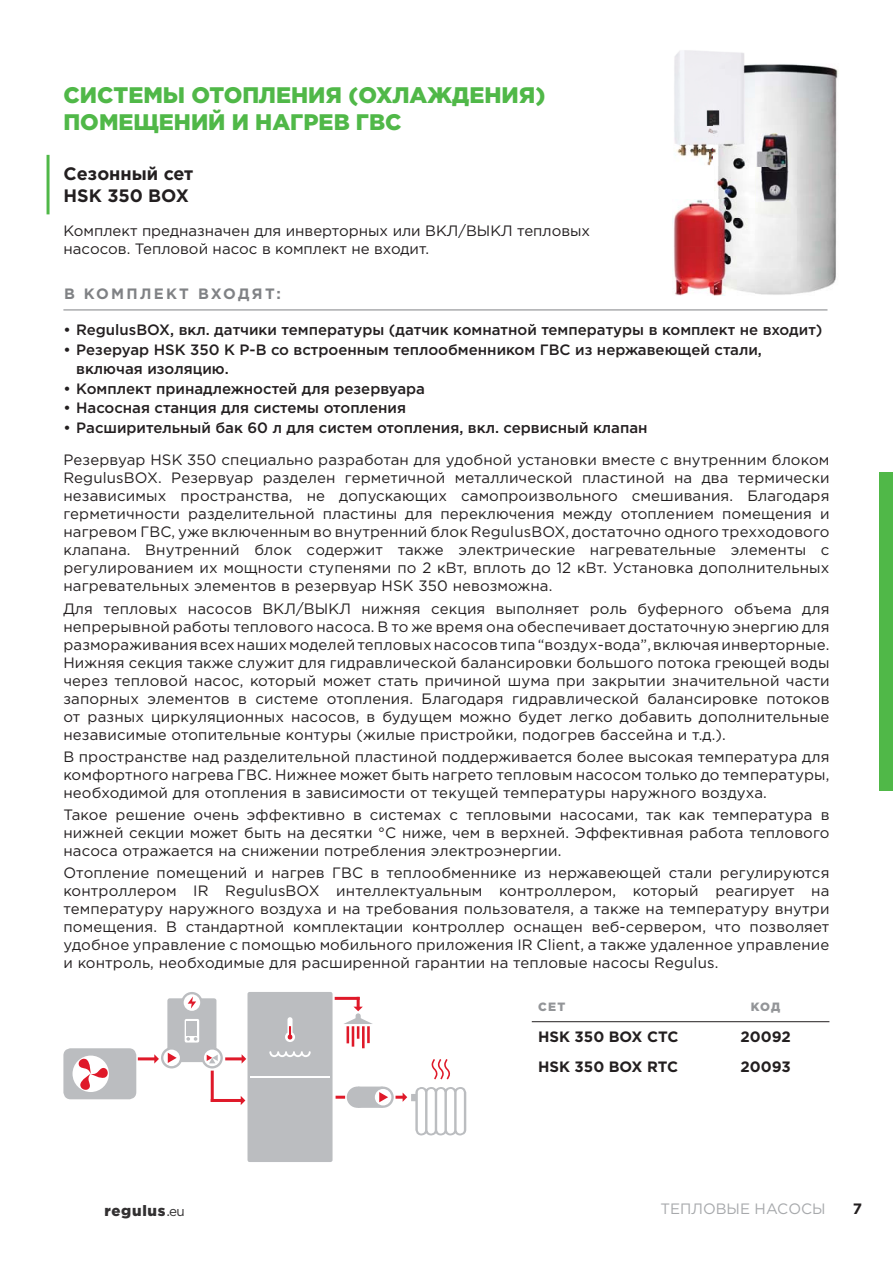
<style>
.page{position:relative;width:893px;height:1263px;background:#fff}
.page>*{position:absolute;margin:0;border:0;box-sizing:border-box;transform-origin:0 0}
.t1{font:900 22.5px/27px "Gotham Pro";color:#50b848}
.t2{font:700 18px/21.6px "Gotham Pro";color:#231f20}
.t3{font:15px/18px "Gotham Pro";letter-spacing:.01em;color:#231f20;text-align:justify}
.t4{font:500 15px/19.5px "Gotham Pro";color:#231f20}
.t5{font:700 15px "Gotham Pro";color:#231f20}
.t6{font:700 15px "Gotham Pro";letter-spacing:.15em;color:#808285}
.t7{font:15px "Gotham Pro";color:#a7a9ac}
.t8{font:900 15px "Gotham Pro";letter-spacing:.05em;color:#323031}
.t9{font:900 12px "Gotham Pro";letter-spacing:.09em;color:#939598}
.s1{font-weight:400}
.s2{font-weight:400;font-size:13.5px}
</style>
<div class="page">
<div style="left:879px;top:472px;width:14px;height:319px;background:#50b848"></div>
<hr style="left:63px;top:310px;width:764px;height:1px;background:#808285">
<hr style="left:532px;top:1021px;width:297px;height:1px;background:#231f20">
<hr style="left:47px;top:155px;width:3px;height:59px;background:#50b848">
<img style="left:745px;top:64px;width:94px;height:77px">
<img style="left:714px;top:141px;width:123px;height:77px">
<img style="left:726px;top:218px;width:110px;height:39px">
<img style="left:714px;top:257px;width:122px;height:39px">
<img style="left:674px;top:50px;width:71px;height:38px">
<img style="left:674px;top:88px;width:40px;height:77px">
<img style="left:714px;top:63px;width:31px;height:102px">
<img style="left:673px;top:200px;width:53px;height:95px">
<img style="left:757px;top:133px;width:32px;height:68px">
<div style="left:167px;top:998px;width:49px;height:64px;background:#bbbdc0;border-radius:2px"></div>
<div style="left:161px;top:1047px;width:21px;height:21px;background:#bbbdc0;border-radius:50%"></div>
<svg style="left:163px;top:1049px;width:17px;height:17px"></svg>
<svg style="left:168px;top:1053px;width:9px;height:10px"></svg>
<svg style="left:202px;top:1047px;width:21px;height:21px"></svg>
<svg style="left:204px;top:1049px;width:16px;height:17px"></svg>
<svg style="left:207px;top:1055px;width:11px;height:8px"></svg>
<svg style="left:181px;top:992px;width:22px;height:21px"></svg>
<div style="left:184px;top:994px;width:16px;height:17px;background:#fff;border-radius:50%"></div>
<svg style="left:188px;top:996px;width:8px;height:13px"></svg>
<svg style="left:185px;top:1019px;width:14px;height:23px"></svg>
<div style="left:186px;top:1021px;width:11px;height:14px;background:#bbbdc0"></div>
<svg style="left:186px;top:1037px;width:11px;height:4px"></svg>
<svg style="left:63px;top:1048px;width:73px;height:51px"></svg>
<svg style="left:154px;top:1054px;width:5px;height:9px"></svg>
<svg style="left:242px;top:1054px;width:4px;height:9px"></svg>
<hr style="left:138px;top:1057px;width:17px;height:3px;background:#df1929">
<hr style="left:225px;top:1057px;width:18px;height:3px;background:#df1929">
<svg style="left:241px;top:1096px;width:4px;height:9px"></svg>
<hr style="left:211px;top:1099px;width:31px;height:3px;background:#df1929">
<hr style="left:211px;top:1070px;width:3px;height:32px;background:#df1929">
<svg style="left:431px;top:1059px;width:19px;height:21px"></svg>
<svg style="left:395px;top:1087px;width:71px;height:48px"></svg>
<hr style="left:352px;top:1026px;width:2px;height:20px;background:#df1929">
<hr style="left:362px;top:1026px;width:3px;height:22px;background:#df1929">
<svg style="left:344px;top:1000px;width:29px;height:43px"></svg>
<hr style="left:335px;top:997px;width:25px;height:3px;background:#df1929">
<div style="left:247px;top:992px;width:86px;height:170px;background:#bbbdc0;border-radius:2px"></div>
<hr style="left:250px;top:1076px;width:80px;height:2px;background:#fff">
<svg style="left:285px;top:1017px;width:10px;height:25px"></svg>
<svg style="left:269px;top:1051px;width:42px;height:6px"></svg>
<div style="left:358px;top:1086px;width:25px;height:22px;background:#bbbdc0"></div>
<svg style="left:372px;top:1086px;width:22px;height:22px"></svg>
<div style="left:375px;top:1089px;width:16px;height:16px;background:#fff;border-radius:50%"></div>
<svg style="left:379px;top:1092px;width:9px;height:10px"></svg>
<div style="left:347px;top:1086px;width:21px;height:22px;background:#bbbdc0;border-radius:50%"></div>
<svg style="left:336px;top:1096px;width:9px;height:3px"></svg>
<h1 class="t1" style="left:63px;top:82px;width:483px">СИСТЕМЫ ОТОПЛЕНИЯ (ОХЛАЖДЕНИЯ)<br>ПОМЕЩЕНИЙ И НАГРЕВ ГВС</h1>
<p class="t2" style="left:64px;top:164px;width:131px">Сезонный сет<br>HSK 350 BOX</p>
<p class="t3" style="left:63px;top:223px;width:528px">Комплект предназначен для инверторных или ВКЛ/ВЫКЛ тепловых насосов. Тепловой насос в комплект не входит.</p>
<p class="t6" style="left:64px;top:288px;width:218px">В КОМПЛЕКТ ВХОДЯТ:</p>
<p class="t4" style="left:63px;top:321px;width:761px">• RegulusBOX, вкл. датчики температуры (датчик комнатной температуры в комплект не входит)</p>
<p class="t4" style="left:76px;top:340px;width:687px;text-indent:-13px">• Резеруар HSK 350 K P-B со встроенным теплообменником ГВС из нержавеющей стали, включая изоляцию.</p>
<p class="t4" style="left:63px;top:379px;width:363px">• Комплект принадлежностей для резервуара</p>
<p class="t4" style="left:63px;top:399px;width:344px">• Насосная станция для системы отопления</p>
<p class="t4" style="left:63px;top:418px;width:586px">• Расширительный бак 60 л для систем отопления, вкл. сервисный клапан</p>
<p class="t3" style="left:63px;top:453px;width:767px">Резервуар HSK 350 специально разработан для удобной установки вместе с внутренним блоком RegulusBOX. Резервуар разделен герметичной металлической пластиной на два термически независимых пространства, не допускающих самопроизвольного смешивания. Благодаря герметичности разделительной пластины для переключения между отоплением помещения и нагревом ГВС, уже включенным во внутренний блок RegulusBOX, достаточно одного трехходового клапана. Внутренний блок содержит также электрические нагревательные элементы с регулированием их мощности ступенями по 2 кВт, вплоть до 12 кВт. Установка дополнительных нагревательных элементов в резервуар HSK 350 невозможна.</p>
<p class="t3" style="left:63px;top:601px;width:767px">Для тепловых насосов ВКЛ/ВЫКЛ нижняя секция выполняет роль буферного объема для непрерывной работы теплового насоса. В то же время она обеспечивает достаточную энергию для размораживания всех наших моделей тепловых насосов типа “воздух-вода”, включая инверторные.<br>Нижняя секция также служит для гидравлической балансировки большого потока греющей воды через тепловой насос, который может стать причиной шума при закрытии значительной части запорных элементов в системе отопления. Благодаря гидравлической балансировке потоков от разных циркуляционных насосов, в будущем можно будет легко добавить дополнительные независимые отопительные контуры (жилые пристройки, подогрев бассейна и т.д.).</p>
<p class="t3" style="left:63px;top:749px;width:767px">В пространстве над разделительной пластиной поддерживается более высокая температура для комфортного нагрева ГВС. Нижнее может быть нагрето тепловым насосом только до температуры, необходимой для отопления в зависимости от текущей температуры наружного воздуха.</p>
<p class="t3" style="left:63px;top:808px;width:767px">Такое решение очень эффективно в системах с тепловыми насосами, так как температура в нижней секции может быть на десятки °C ниже, чем в верхней. Эффективная работа теплового насоса отражается на снижении потребления электроэнергии.</p>
<p class="t3" style="left:63px;top:866px;width:767px">Отопление помещений и нагрев ГВС в теплообменнике из нержавеющей стали регулируются контроллером IR RegulusBOX интеллектуальным контроллером, который реагирует на температуру наружного воздуха и на требования пользователя, а также на температуру внутри помещения. В стандартной комплектации контроллер оснащен веб-сервером, что позволяет удобное управление с помощью мобильного приложения IR Client, а также удаленное управление и контроль, необходимые для расширенной гарантии на тепловые насосы Regulus.</p>
<p class="t9" style="left:538px;top:1002px;width:29px">СЕТ</p>
<p class="t9" style="left:751px;top:1002px;width:31px">КОД</p>
<p class="t5" style="left:538px;top:1031px;width:142px">HSK 350 BOX CTC</p>
<p class="t5" style="left:740px;top:1031px;width:52px">20092</p>
<p class="t5" style="left:538px;top:1061px;width:142px">HSK 350 BOX RTC</p>
<p class="t5" style="left:740px;top:1061px;width:52px">20093</p>
<p class="t8" style="left:104px;top:1205px;width:82px">regulus<span class="s1">.</span><span class="s2">eu</span></p>
<p class="t7" style="left:660px;top:1204px;width:167px">ТЕПЛОВЫЕ НАСОСЫ</p>
<p class="t5" style="left:853px;top:1204px;width:11px">7</p>
</div>
